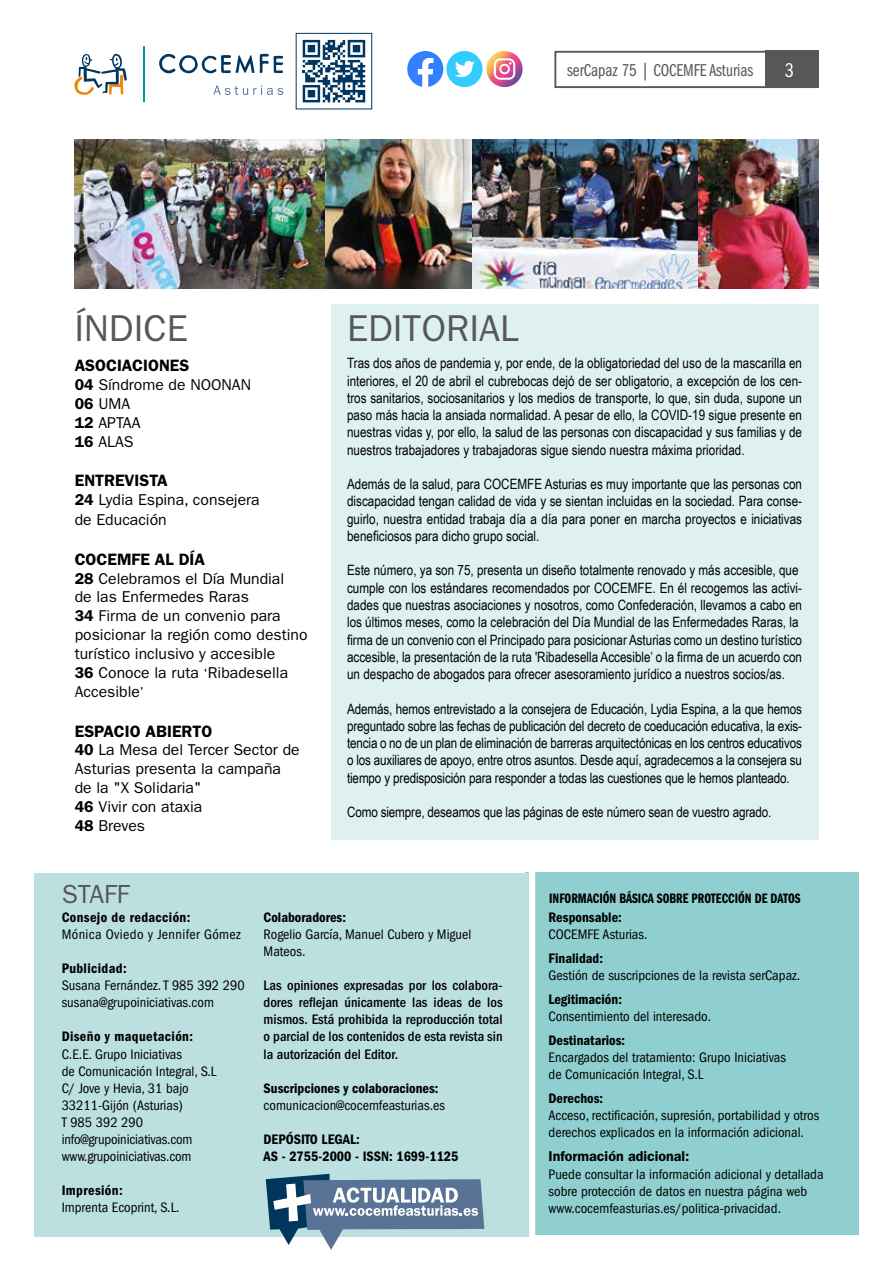
<style>
.page{position:relative;width:893px;height:1263px;background:#fff}
.page>*{position:absolute;margin:0;border:0;box-sizing:border-box;transform-origin:0 0}
.t1{font:37.5px "ITC Franklin Gothic Std";color:#575756}
.t2{font:26.25px "ITC Franklin Gothic Std";color:#575756}
.t3{font:20.7px "ITC Franklin Gothic Std Bk Cp";color:#fff}
.t4{font:17.85px "ITC Franklin Gothic Std Bk Cp";color:#575756}
.t5{font:600 16.5px "ITC Franklin Gothic Std";color:#000}
.t6{font:15.75px/18.9px "ITC Franklin Gothic Std";color:#000}
.t7{font:14.25px/17.2px "Arial Narrow";color:#000;text-align:justify}
.t8{font:condensed 14.25px/17.1px "ITC Franklin Gothic Std";color:#000}
.t9{font:500 condensed 14.25px/17.1px "ITC Franklin Gothic Std";color:#000;text-align:justify}
.t10{font:14.25px/17.1px "ITC Franklin Gothic Std Dm Cd";color:#000}
.t11{font:14.25px "ITC Franklin Gothic Std Dm Cd";letter-spacing:.025em;color:#000}
.t12{font:condensed 14.25px "ITC Franklin Gothic Std";letter-spacing:.025em;color:#000}
.t13{font:600 14.25px "ITC Franklin Gothic Std";color:#000}
.t14{font:14.1px "ITC Franklin Gothic Std Dm Cp";color:#000}
.s1{font-weight:600}
.s2{font-size:14.25px}
</style>
<div class="page">
<div style="left:525px;top:873px;width:334px;height:362px;background:#90cfcf"></div>
<div style="left:34px;top:873px;width:497px;height:363px;background:#bbe0df"></div>
<svg style="left:486px;top:51px;width:37px;height:36px"></svg>
<svg style="left:494px;top:58px;width:21px;height:22px"></svg>
<div style="left:554px;top:51px;width:265px;height:37px;border:2px solid #575756"></div>
<div style="left:765px;top:51px;width:53px;height:37px;background:#575756"></div>
<div style="left:331px;top:304px;width:488px;height:536px;background:#dff0f0"></div>
<img style="left:74px;top:139px;width:251px;height:149px">
<img style="left:325px;top:139px;width:373px;height:149px">
<img style="left:698px;top:139px;width:121px;height:149px">
<svg style="left:303px;top:40px;width:62px;height:62px"></svg>
<svg style="left:74px;top:54px;width:53px;height:41px"></svg>
<hr style="left:143px;top:47px;width:1px;height:55px;background:#009b97">
<svg style="left:159px;top:54px;width:95px;height:19px"></svg>
<svg style="left:260px;top:54px;width:23px;height:19px"></svg>
<svg style="left:213px;top:86px;width:70px;height:9px"></svg>
<div style="left:529px;top:865px;width:6px;height:398px;background:#fff"></div>
<div style="left:446px;top:51px;width:36px;height:36px;background:#3cf;border-radius:50%"></div>
<svg style="left:455px;top:61px;width:19px;height:17px"></svg>
<svg style="left:407px;top:51px;width:36px;height:36px"></svg>
<svg style="left:266px;top:1174px;width:218px;height:76px"></svg>
<p class="t4" style="left:567px;top:60px;width:188px">serCapaz 75 | COCEMFE Asturias</p>
<h3 class="t3" style="left:785px;top:58px;width:10px">3</h3>
<h1 class="t1" style="left:74px;top:307px;width:115px">ÍNDICE</h1>
<p class="t5" style="left:75px;top:356px;width:116px">ASOCIACIONES</p>
<p class="t6" style="left:75px;top:375px;width:178px"><span class="s1">04</span> Síndrome de NOONAN<br><span class="s1">06</span> UMA<br><span class="s1">12</span> APTAA<br><span class="s1">16</span> ALAS</p>
<p class="t5" style="left:75px;top:471px;width:94px">ENTREVISTA</p>
<p class="t6" style="left:75px;top:490px;width:186px;line-height:19.8px"><span class="s1">24</span> Lydia Espina, consejera de Educación</p>
<p class="t5" style="left:75px;top:549px;width:132px">COCEMFE AL DÍA</p>
<p class="t6" style="left:75px;top:569px;width:234px"><span class="s1">28</span> Celebramos el Día Mundial<br>de las Enfermedes Raras<br><span class="s1">34</span> Firma de un convenio para posicionar la región como destino turístico inclusivo y accesible<br><span class="s1">36</span> Conoce la ruta <span class="s2">‘</span>Ribadesella<br>Accesible<span class="s2">’</span></p>
<p class="t5" style="left:75px;top:721px;width:139px">ESPACIO ABIERTO</p>
<p class="t6" style="left:75px;top:741px;width:226px"><span class="s1">40</span> La Mesa del Tercer Sector de<br>Asturias presenta la campaña de la "X Solidaria"<br><span class="s1">46</span> Vivir con ataxia<br><span class="s1">48</span> Breves</p>
<h1 class="t1" style="left:347px;top:307px;width:173px">EDITORIAL</h1>
<p class="t7" style="left:347px;top:354px;width:456px">Tras dos años de pandemia y, por ende, de la obligatoriedad del uso de la mascarilla en interiores, el 20 de abril el cubrebocas dejó de ser obligatorio, a excepción de los cen&shy;tros sanitarios, sociosanitarios y los medios de transporte, lo que, sin duda, supone un paso más hacia la ansiada normalidad. A pesar de ello, la COVID-19 sigue presente en nuestras vidas y, por ello, la salud de las personas con discapacidad y sus familias y de nuestros trabajadores y trabajadoras sigue siendo nuestra máxima prioridad.</p>
<p class="t7" style="left:347px;top:475px;width:456px">Además de la salud, para COCEMFE Asturias es muy importante que las personas con discapacidad tengan calidad de vida y se sientan incluidas en la sociedad. Para conse&shy;guirlo, nuestra entidad trabaja día a día para poner en marcha proyectos e iniciativas beneficiosos para dicho grupo social.</p>
<p class="t7" style="left:347px;top:561px;width:456px;text-align:left">Este número, ya son 75, presenta un diseño totalmente renovado y más accesible, que cumple con los estándares recomendados por COCEMFE. En él recogemos las activi&shy;dades que nuestras asociaciones y nosotros, como Confederación, llevamos a cabo en los últimos meses, como la celebración del Día Mundial de las Enfermedades Raras, la firma de un convenio con el Principado para posicionar Asturias como un destino turístico accesible, la presentación de la ruta 'Ribadesella Accesible’ o la firma de un acuerdo con un despacho de abogados para ofrecer asesoramiento jurídico a nuestros socios/as.</p>
<p class="t7" style="left:347px;top:699px;width:456px">Además, hemos entrevistado a la consejera de Educación, Lydia Espina, a la que hemos preguntado sobre las fechas de publicación del decreto de coeducación educativa, la exis&shy;tencia o no de un plan de eliminación de barreras arquitectónicas en los centros educativos o los auxiliares de apoyo, entre otros asuntos. Desde aquí, agradecemos a la consejera su tiempo y predisposición para responder a todas las cuestiones que le hemos planteado.</p>
<p class="t7" style="left:347px;top:803px;width:426px">Como siempre, deseamos que las páginas de este número sean de vuestro agrado.</p>
<h2 class="t2" style="left:62px;top:878px;width:69px">STAFF</h2>
<p class="t11" style="left:62px;top:909px;width:130px">Consejo de redacción:</p>
<p class="t12" style="left:62px;top:926px;width:181px">Mónica Oviedo y Jennifer Gómez</p>
<p class="t11" style="left:62px;top:960px;width:66px">Publicidad:</p>
<p class="t8" style="left:62px;top:977px;width:184px">Susana Fernández. T 985 392 290 susana@grupoiniciativas.com</p>
<p class="t11" style="left:62px;top:1028px;width:133px">Diseño y maquetación:</p>
<p class="t8" style="left:62px;top:1045px;width:156px">C.E.E. Grupo Iniciativas<br>de Comunicación Integral, S.L<br>C/ Jove y Hevia, 31 bajo<br>33211-Gijón (Asturias)<br>T 985 392 290 info@grupoiniciativas.com www.grupoiniciativas.com</p>
<p class="t11" style="left:62px;top:1182px;width:62px">Impresión:</p>
<p class="t8" style="left:62px;top:1199px;width:119px">Imprenta Ecoprint, S.L.</p>
<p class="t10" style="left:264px;top:908px;width:84px">Colaboradores:</p>
<p class="t8" style="left:264px;top:926px;width:209px">Rogelio García, Manuel Cubero y Miguel<br>Mateos.</p>
<p class="t9" style="left:264px;top:977px;width:240px">Las opiniones expresadas por los colabora&shy;dores reflejan únicamente las ideas de los mismos. Está prohibida la reproducción total o parcial de los contenidos de esta revista sin la autorización del Editor.</p>
<p class="t10" style="left:264px;top:1079px;width:176px">Suscripciones y colaboraciones:</p>
<p class="t8" style="left:264px;top:1097px;width:183px">comunicacion@cocemfeasturias.es</p>
<p class="t10" style="left:264px;top:1131px;width:196px">DEPÓSITO LEGAL:<br>AS - 2755-2000 - ISSN: 1699-1125</p>
<p class="t14" style="left:549px;top:890px;width:253px">INFORMACIÓN BÁSICA SOBRE PROTECCIÓN DE DATOS</p>
<p class="t10" style="left:549px;top:908px;width:75px">Responsable:</p>
<p class="t8" style="left:549px;top:926px;width:100px">COCEMFE Asturias.</p>
<p class="t10" style="left:549px;top:950px;width:56px">Finalidad:</p>
<p class="t8" style="left:549px;top:967px;width:253px">Gestión de suscripciones de la revista serCapaz.</p>
<p class="t10" style="left:549px;top:991px;width:75px">Legitimación:</p>
<p class="t8" style="left:549px;top:1008px;width:164px">Consentimiento del interesado.</p>
<p class="t10" style="left:549px;top:1032px;width:78px">Destinatarios:</p>
<p class="t8" style="left:549px;top:1049px;width:239px">Encargados del tratamiento: Grupo Iniciativas de Comunicación Integral, S.L</p>
<p class="t10" style="left:549px;top:1090px;width:56px">Derechos:</p>
<p class="t8" style="left:549px;top:1107px;width:272px">Acceso, rectificación, supresión, portabilidad y otros derechos explicados en la información adicional.</p>
<p class="t13" style="left:549px;top:1148px;width:143px">Información adicional:</p>
<p class="t8" style="left:549px;top:1165px;width:277px">Puede consultar la información adicional y detallada sobre protección de datos en nuestra página web www.cocemfeasturias.es/politica-privacidad.</p>
</div>
